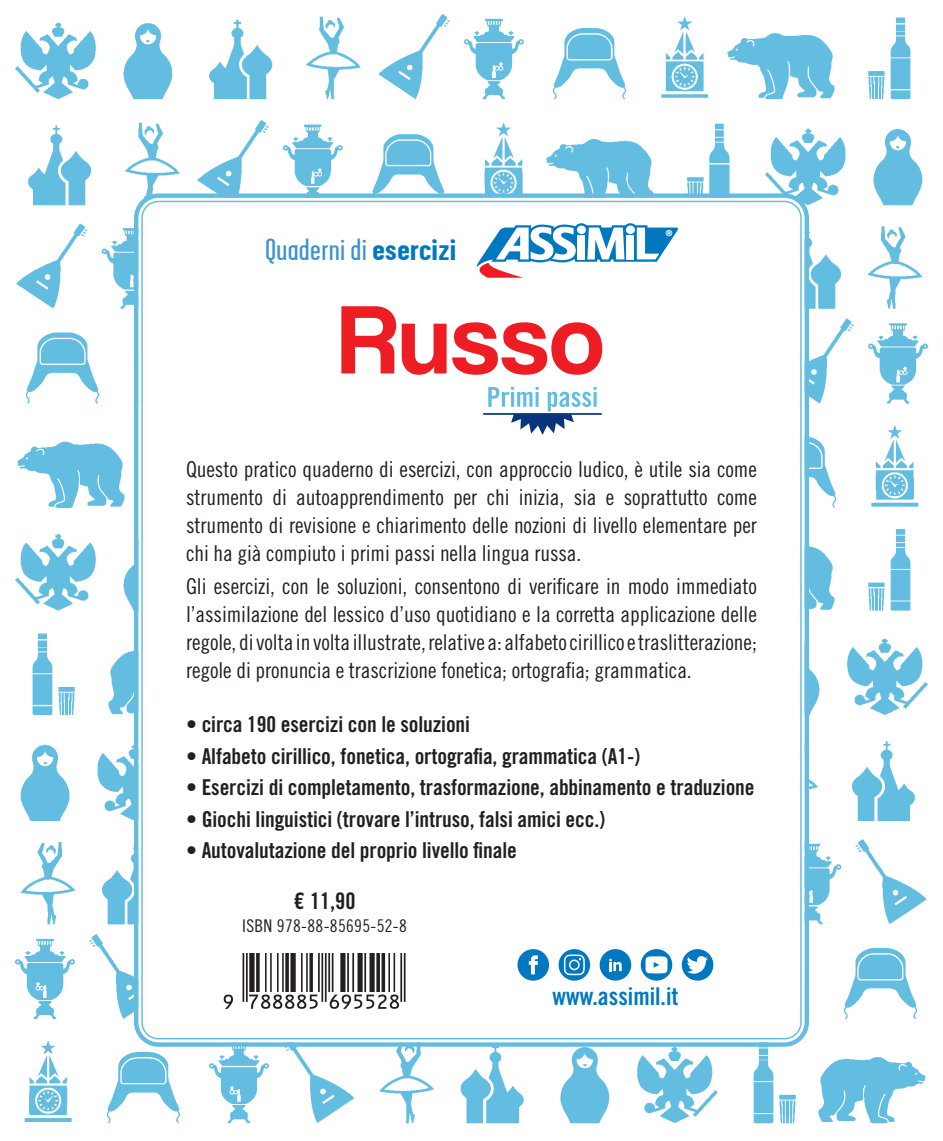
<style>
.page{position:relative;width:943px;height:1141px;background:#fff}
.page>*{position:absolute;margin:0;border:0;box-sizing:border-box;transform-origin:0 0}
.t1{font:101.15px "Coolvetica Rg";letter-spacing:.02em;color:#ee1d23}
.t2{font:85.75px "Ean T48 L";color:#231f20}
.t3{font:30.62px "Garage Gothic";letter-spacing:.01em;color:#3c92cf;scale:1.2 1}
.t4{font:24.5px "Trade Gothic LT Std Bd Cn 20";color:#0078c0}
.t5{font:22.75px "Trade Gothic LT Std Bd Cn 20";color:#231f20}
.t6{font:21.88px/28px "Trade Gothic LT Std Cn 18";letter-spacing:-.005em;color:#231f20;text-align:justify}
.t7{font:21.88px "Trade Gothic LT Std Bd Cn 20";letter-spacing:-.005em;color:#231f20}
.t8{font:17.5px "Trade Gothic LT Std Cn 18";letter-spacing:.02em;color:#231f20}
.s1{font-weight:700;color:#0078c0}
</style>
<div class="page">
<img style="left:16px;top:15px;width:911px;height:596px">
<img style="left:16px;top:633px;width:911px;height:491px">
<hr style="left:942px;top:0;width:1px;height:1141px;background:#62bde0">
<hr style="left:942px;top:456px;width:1px;height:685px;background:#fff">
<div style="left:138px;top:198px;width:666px;height:844px;background:#fff;border-radius:20px"></div>
<div style="left:134px;top:193px;width:675px;height:854px;border:4px solid #62bde0;border-radius:22px"></div>
<svg style="left:477px;top:223px;width:201px;height:55px"></svg>
<div style="left:517px;top:949px;width:32px;height:32px;background:#0078c0;border-radius:16px"></div>
<svg style="left:528px;top:955px;width:10px;height:19px"></svg>
<div style="left:681px;top:949px;width:32px;height:32px;background:#0078c0;border-radius:16px"></div>
<svg style="left:687px;top:956px;width:21px;height:18px"></svg>
<svg style="left:558px;top:949px;width:32px;height:32px"></svg>
<svg style="left:564px;top:954px;width:21px;height:21px"></svg>
<svg style="left:640px;top:949px;width:32px;height:32px"></svg>
<svg style="left:645px;top:956px;width:22px;height:18px"></svg>
<div style="left:599px;top:949px;width:32px;height:32px;background:#0078c0;border-radius:16px"></div>
<svg style="left:609px;top:959px;width:12px;height:12px"></svg>
<hr style="left:484px;top:413px;width:117px;height:2px;background:#08357c">
<svg style="left:488px;top:387px;width:108px;height:48px"></svg>
<h3 class="t3" style="left:265px;top:234px;width:161px">Quaderni di <span class="s1">esercizi</span></h3>
<h1 class="t1" style="left:339px;top:280px;width:266px">Russo</h1>
<p class="t6" style="left:186px;top:455px;width:572px">Questo pratico quaderno di esercizi, con approccio ludico, è utile sia come strumento di autoapprendimento per chi inizia, sia e soprattutto come strumento di revisione e chiarimento delle nozioni di livello elementare per chi ha già compiuto i primi passi nella lingua russa.</p>
<p class="t6" style="left:186px;top:572px;width:572px">Gli esercizi, con le soluzioni, consentono di verificare in modo immediato l’assimilazione del lessico d’uso quotidiano e la corretta applicazione delle regole, di volta in volta illustrate, relative a: alfabeto cirillico e traslitterazione; regole di pronuncia e trascrizione fonetica; ortografia; grammatica.</p>
<p class="t7" style="left:186px;top:711px;width:285px">• circa 190 esercizi con le soluzioni</p>
<p class="t7" style="left:186px;top:742px;width:455px">• Alfabeto cirillico, fonetica, ortografia, grammatica (A1-)</p>
<p class="t7" style="left:186px;top:774px;width:570px">• Esercizi di completamento, trasformazione, abbinamento e traduzione</p>
<p class="t7" style="left:186px;top:805px;width:420px">• Giochi linguistici (trovare l’intruso, falsi amici ecc.)</p>
<p class="t7" style="left:186px;top:837px;width:332px">• Autovalutazione del proprio livello finale</p>
<p class="t5" style="left:293px;top:887px;width:63px">€ 11,90</p>
<p class="t8" style="left:242px;top:915px;width:166px">ISBN 978-88-85695-52-8</p>
<h2 class="t2" style="left:224px;top:928px;width:183px">9:HSSISF=[^ZZW]:</h2>
<p class="t4" style="left:552px;top:981px;width:127px">www.assimil.it</p>
</div>
